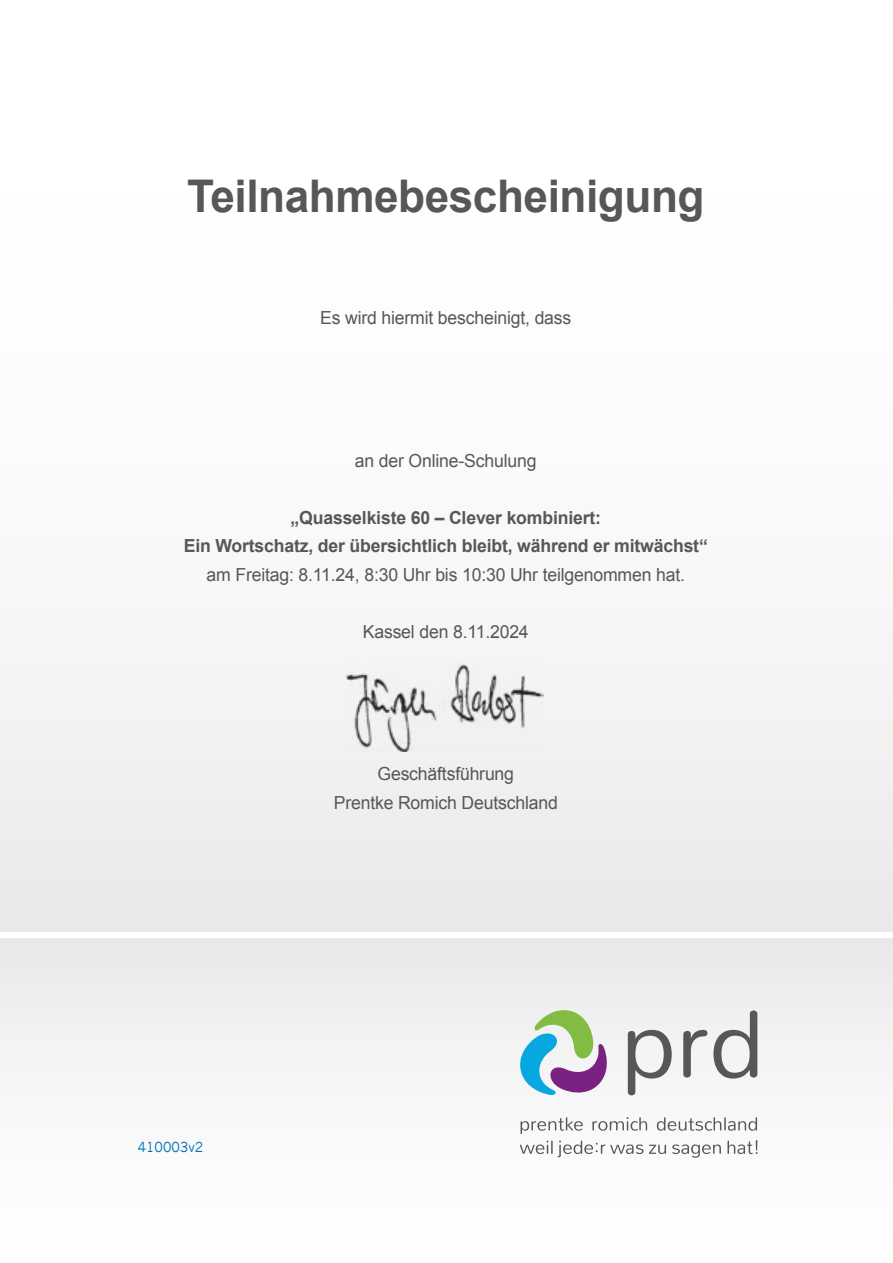
<style>
.page{position:relative;width:893px;height:1263px;background:#fff}
.page>*{position:absolute;margin:0;border:0;box-sizing:border-box;transform-origin:0 0}
.t1{font:700 45px "Arial";letter-spacing:-.01em;color:#575756}
.t2{font:18px/28.5px "Arial";letter-spacing:-.01em;color:#575756;text-align:center}
.t3{font:700 18px/28.5px "Arial";letter-spacing:-.01em;color:#575756;text-align:center}
.t4{font:13.5px "News Gothic";color:#0071b9}
</style>
<div class="page">
<div style="left:0;top:938px;width:893px;height:325px;background:linear-gradient(to right,#f6f6f6,#f6f6f6)"></div>
<div style="left:0;top:45px;width:893px;height:886px;background:linear-gradient(to right,#f8f8f8,#f8f8f8)"></div>
<img style="left:346px;top:663px;width:197px;height:88px">
<svg style="left:515px;top:1006px;width:93px;height:92px"></svg>
<svg style="left:628px;top:1010px;width:129px;height:85px"></svg>
<svg style="left:521px;top:1117px;width:236px;height:17px"></svg>
<svg style="left:520px;top:1140px;width:238px;height:18px"></svg>
<h1 class="t1" style="left:187px;top:166px;width:519px">Teilnahmebescheinigung</h1>
<p class="t2" style="left:320px;top:304px;width:253px">Es wird hiermit bescheinigt, dass</p>
<p class="t2" style="left:355px;top:446px;width:183px">an der Online-Schulung</p>
<p class="t3" style="left:184px;top:504px;width:525px">„Quasselkiste 60 – Clever kombiniert:<br>Ein Wortschatz, der übersichtlich bleibt, während er mitwächst“</p>
<p class="t2" style="left:207px;top:560px;width:480px">am Freitag: 8.11.24, 8:30 Uhr bis 10:30 Uhr teilgenommen hat.</p>
<p class="t2" style="left:363px;top:617px;width:167px">Kassel den 8.11.2024</p>
<p class="t2" style="left:334px;top:760px;width:226px">Geschäftsführung<br>Prentke Romich Deutschland</p>
<p class="t4" style="left:138px;top:1139px;width:67px">410003v2</p>
</div>
